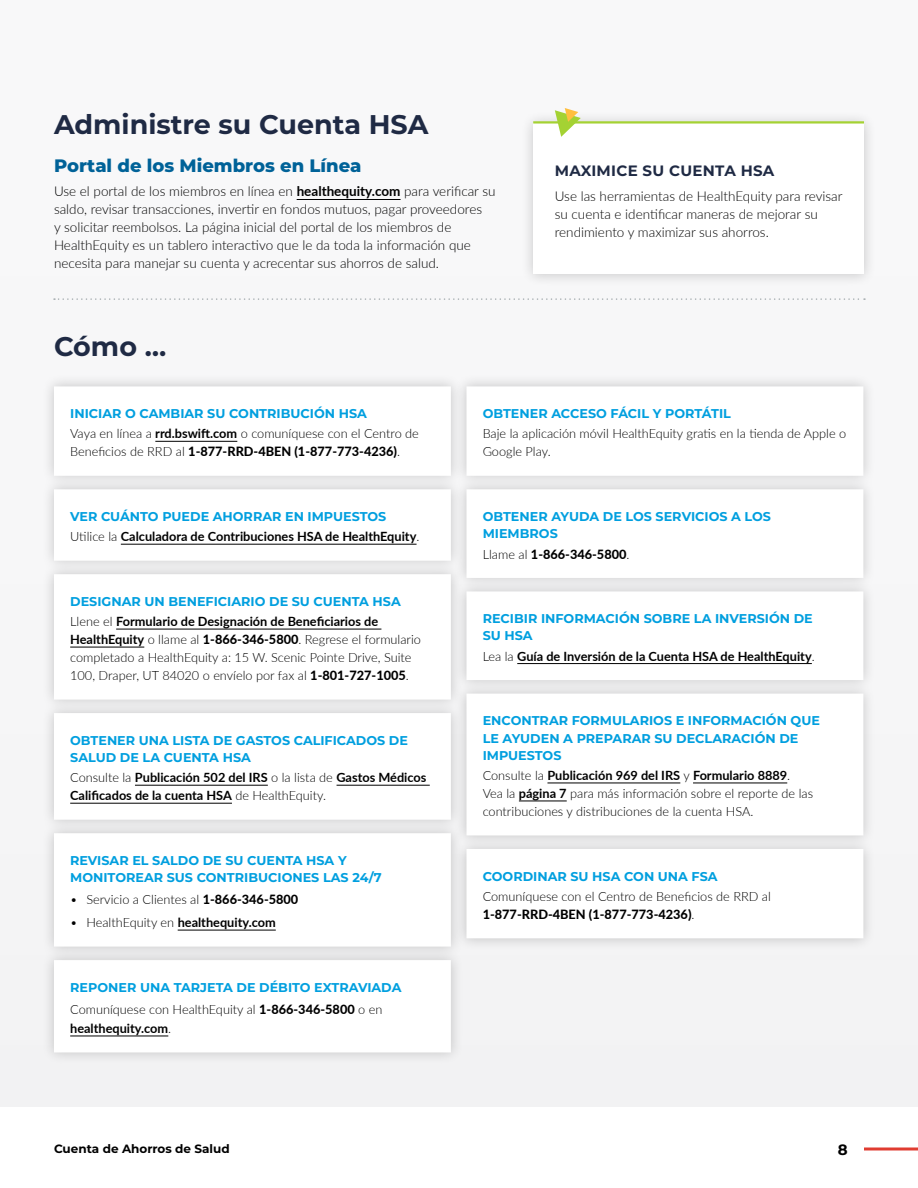
<style>
.page{position:relative;width:918px;height:1188px;background:#f8f8f9}
.page>*{position:absolute;margin:0;border:0;box-sizing:border-box;transform-origin:0 0}
.t1{font:700 27px "Montserrat";color:#1f2a44}
.t2{font:800 18px "Montserrat";color:#006298}
.t3{font:700 15px "Montserrat";letter-spacing:.02em;color:#1f2a44}
.t4{font:700 15px "Montserrat";color:#000}
.t5{font:300 13.5px/18px "Lato";color:#000}
.t6{font:300 12.75px/18px "Lato";color:#000}
.t7{font:700 12.75px/17.2px "Montserrat";color:#009fdf}
.t8{font:700 12.75px/18px "Lato";color:#000}
.t9{font:800 12.75px "Lato";color:#000}
.t10{font:700 12px "Montserrat";color:#000}
.s1{font-weight:700}
.s2{font-weight:800}
.s3{font-weight:300}
</style>
<div class="page">
<div style="left:0;top:246px;width:918px;height:942px;background:#f1f1f2"></div>
<hr style="left:297px;top:199px;width:104px;height:1px;background:#000">
<svg style="left:54px;top:298px;width:811px;height:2px"></svg>
<div style="left:520px;top:111px;width:357px;height:176px;background:#000;opacity:.2"></div>
<div style="left:533px;top:124px;width:331px;height:150px;background:#fff"></div>
<hr style="left:533px;top:121px;width:331px;height:3px;background:#a4d233">
<svg style="left:555px;top:108px;width:26px;height:29px"></svg>
<div style="left:41px;top:374px;width:423px;height:691px;background:#000;opacity:.2"></div>
<svg style="left:54px;top:386px;width:397px;height:666px;fill:#fff"></svg>
<hr style="left:155px;top:441px;width:82px;height:1px;background:#000">
<hr style="left:121px;top:544px;width:296px;height:1px;background:#000">
<hr style="left:116px;top:629px;width:265px;height:1px;background:#000">
<hr style="left:70px;top:647px;width:74px;height:1px;background:#000">
<hr style="left:135px;top:785px;width:133px;height:1px;background:#000">
<hr style="left:337px;top:785px;width:93px;height:1px;background:#000">
<hr style="left:70px;top:803px;width:162px;height:1px;background:#000">
<hr style="left:178px;top:930px;width:98px;height:1px;background:#000">
<hr style="left:70px;top:1036px;width:98px;height:1px;background:#000">
<div style="left:453px;top:374px;width:423px;height:577px;background:#ececed"></div>
<svg style="left:467px;top:387px;width:396px;height:551px;background:#fcfcfc"></svg>
<hr style="left:517px;top:663px;width:295px;height:1px;background:#000">
<hr style="left:547px;top:783px;width:133px;height:1px;background:#000">
<hr style="left:693px;top:783px;width:94px;height:1px;background:#000">
<hr style="left:519px;top:801px;width:48px;height:1px;background:#000">
<div style="left:0;top:1107px;width:918px;height:81px;background:#fff"></div>
<h1 class="t1" style="left:54px;top:105px;width:376px">Administre su Cuenta HSA</h1>
<h2 class="t2" style="left:54px;top:152px;width:309px">Portal de los Miembros en Línea</h2>
<p class="t5" style="left:54px;top:182px;width:443px">Use el portal de los miembros en línea en <span class="s1">healthequity.com</span> para verificar su saldo, revisar transacciones, invertir en fondos mutuos, pagar proveedores<br>y solicitar reembolsos. La página inicial del portal de los miembros de HealthEquity es un tablero interactivo que le da toda la información que necesita para manejar su cuenta y acrecentar sus ahorros de salud.</p>
<h1 class="t1" style="left:54px;top:327px;width:114px">Cómo …</h1>
<p class="t3" style="left:555px;top:160px;width:221px">MAXIMICE SU CUENTA HSA</p>
<p class="t5" style="left:555px;top:186px;width:289px">Use las herramientas de HealthEquity para revisar su cuenta e identificar maneras de mejorar su rendimiento y maximizar sus ahorros.</p>
<p class="t7" style="left:70px;top:404px;width:298px">INICIAR O CAMBIAR SU CONTRIBUCIÓN HSA</p>
<p class="t6" style="left:70px;top:424px;width:350px">Vaya en línea a <span class="s1">rrd.bswift.com</span> o comuníquese con el Centro de<br>Beneficios de RRD al <span class="s2">1-877-RRD-4BEN (1-877-773-4236)</span>.</p>
<p class="t7" style="left:70px;top:507px;width:318px">VER CUÁNTO PUEDE AHORRAR EN IMPUESTOS</p>
<p class="t8" style="left:70px;top:527px;width:351px"><span class="s3">Utilice la</span> Calculadora de Contribuciones HSA de HealthEquity<span class="s3">.</span></p>
<p class="t7" style="left:70px;top:592px;width:332px">DESIGNAR UN BENEFICIARIO DE SU CUENTA HSA</p>
<p class="t6" style="left:70px;top:612px;width:352px">Llene el <span class="s1">Formulario de Designación de Beneficiarios de HealthEquity</span> o llame al <span class="s2">1-866-346-5800</span>. Regrese el formulario completado a HealthEquity a: 15 W. Scenic Pointe Drive, Suite 100, Draper, UT 84020 o envíelo por fax al <span class="s2">1-801-727-1005</span>.</p>
<p class="t7" style="left:70px;top:731px;width:339px">OBTENER UNA LISTA DE GASTOS CALIFICADOS DE<br>SALUD DE LA CUENTA HSA</p>
<p class="t8" style="left:70px;top:768px;width:358px"><span class="s3">Consulte la</span> Publicación 502 del IRS <span class="s3">o la lista de</span> Gastos Médicos<br>Calificados de la cuenta HSA <span class="s3">de HealthEquity.</span></p>
<p class="t7" style="left:70px;top:851px;width:313px">REVISAR EL SALDO DE SU CUENTA HSA Y<br>MONITOREAR SUS CONTRIBUCIONES LAS 24/7</p>
<p class="t6" style="left:70px;top:890px;width:230px">• Servicio a Clientes al <span class="s2">1-866-346-5800</span></p>
<p class="t8" style="left:70px;top:913px;width:207px"><span class="s3">• HealthEquity en</span> healthequity.com</p>
<p class="t7" style="left:70px;top:978px;width:333px">REPONER UNA TARJETA DE DÉBITO EXTRAVIADA</p>
<p class="t6" style="left:70px;top:999px;width:314px;line-height:19.5px">Comuníquese con HealthEquity al <span class="s2">1-866-346-5800</span> o en <span class="s1">healthequity.com</span>.</p>
<p class="t7" style="left:483px;top:404px;width:250px">OBTENER ACCESO FÁCIL Y PORTÁTIL</p>
<p class="t6" style="left:483px;top:424px;width:365px">Baje la aplicación móvil HealthEquity gratis en la tienda de Apple o<br>Google Play.</p>
<p class="t7" style="left:483px;top:507px;width:290px">OBTENER AYUDA DE LOS SERVICIOS A LOS<br>MIEMBROS</p>
<p class="t9" style="left:483px;top:544px;width:148px"><span class="s3">Llame al</span> 1-866-346-5800<span class="s3">.</span></p>
<p class="t7" style="left:483px;top:609px;width:332px">RECIBIR INFORMACIÓN SOBRE LA INVERSIÓN DE<br>SU HSA</p>
<p class="t8" style="left:483px;top:646px;width:334px"><span class="s3">Lea la</span> Guía de Inversión de la Cuenta HSA de HealthEquity<span class="s3">.</span></p>
<p class="t7" style="left:483px;top:712px;width:339px">ENCONTRAR FORMULARIOS E INFORMACIÓN QUE<br>LE AYUDEN A PREPARAR SU DECLARACIÓN DE<br>IMPUESTOS</p>
<p class="t6" style="left:483px;top:766px;width:332px">Consulte la <span class="s1">Publicación 969 del IRS</span> y <span class="s1">Formulario 8889</span>.<br>Vea la <span class="s1">página 7</span> para más información sobre el reporte de las contribuciones y distribuciones de la cuenta HSA.</p>
<p class="t7" style="left:483px;top:867px;width:236px">COORDINAR SU HSA CON UNA FSA</p>
<p class="t6" style="left:483px;top:887px;width:290px">Comuníquese con el Centro de Beneficios de RRD al<br><span class="s2">1-877-RRD-4BEN (1-877-773-4236)</span>.</p>
<p class="t10" style="left:54px;top:1140px;width:177px">Cuenta de Ahorros de Salud</p>
<p class="t4" style="left:838px;top:1139px;width:11px">8</p>
</div>
